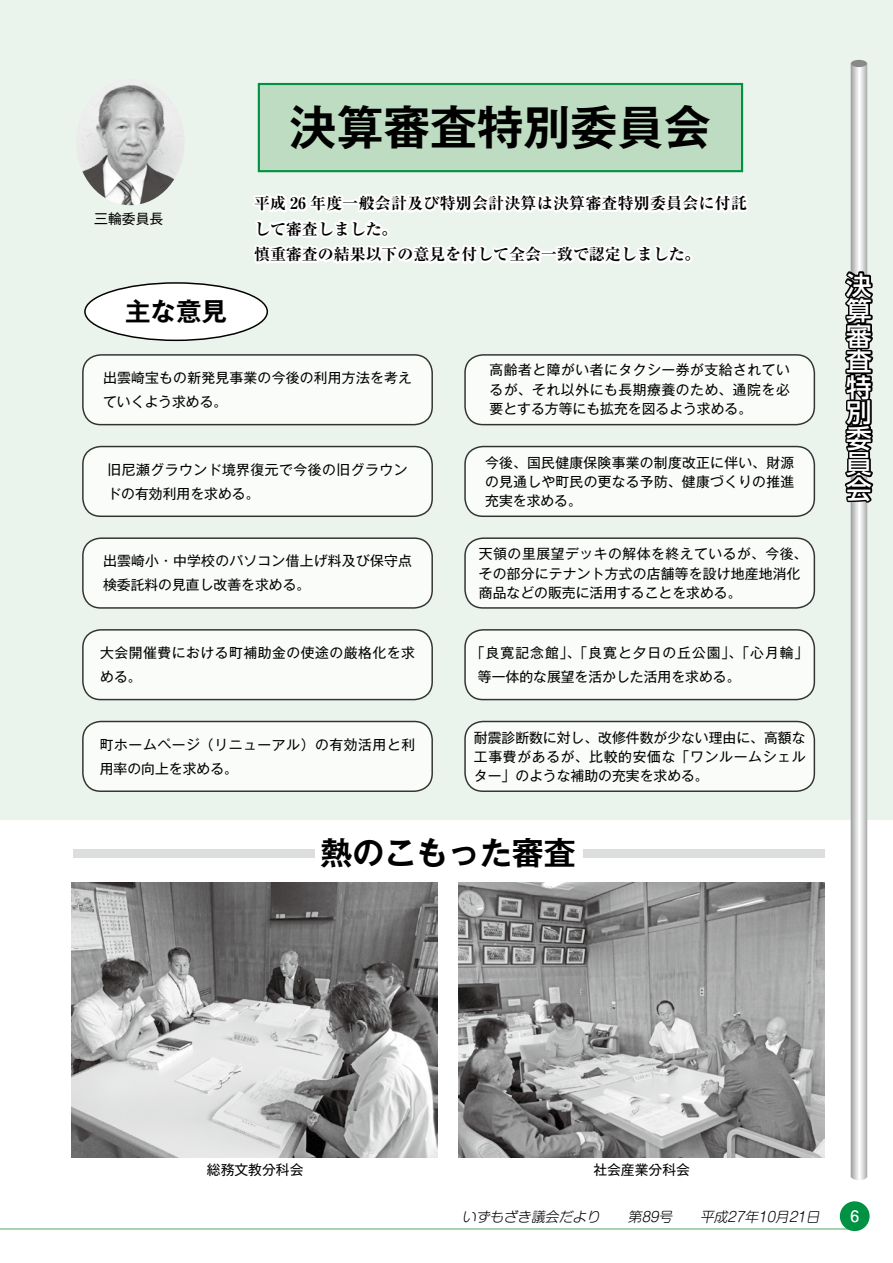
<style>
.page{position:relative;width:893px;height:1263px;background:#fff}
.page>*{position:absolute;margin:0;border:0;box-sizing:border-box;transform-origin:0 0}
.t1{font:700 46.8px "Gothic MB101 Pro De";color:#000}
.t2{font:700 31.95px "Gothic MB101 Pro De";color:#000}
.t3{font:500 25.5px/25.5px "UD Shin Go Pro";color:#fff;text-align:justify}
.t4{font:700 25.5px "Gothic MB101 Pro De";color:#000}
.t5{font:700 expanded 15.9px/25.5px "Ryumin Pro";color:#000}
.t6{font:700 15.75px "Futo Go B101 Pro";color:#fff}
.t7{font:13.8px/19.2px "Gothic MB101 Pro";letter-spacing:.02em;color:#000}
.t8{font:13.8px/24.2px "Gothic MB101 Pro";color:#000}
.t9{font:13.8px/24.2px "Gothic MB101 Pro";letter-spacing:.04em;color:#000}
.t10{font:italic 300 13.8px "Shin M Go Pro";color:#000}
</style>
<div class="page">
<div style="left:0;top:0;width:893px;height:820px;background:#ebf4ec"></div>
<hr style="left:0;top:1228px;width:853px;height:2px;background:#8ac395">
<div style="left:840px;top:1201px;width:30px;height:30px;background:#009143;border-radius:50%"></div>
<div style="left:851px;top:60px;width:16px;height:7px;background:#898989;border-radius:50%"></div>
<svg style="left:844px;top:63px;width:30px;height:1117px"></svg>
<svg style="left:253px;top:147px;width:495px;height:117px"></svg>
<div style="left:465px;top:355px;width:349px;height:70px;background:#fff;border-radius:18px"></div>
<div style="left:464px;top:354px;width:351px;height:71px;border:1px solid #000;border-radius:18px"></div>
<div style="left:465px;top:538px;width:349px;height:70px;background:#fff;border-radius:18px"></div>
<div style="left:464px;top:537px;width:351px;height:72px;border:1px solid #000;border-radius:18px"></div>
<div style="left:465px;top:630px;width:349px;height:69px;background:#fff;border-radius:18px"></div>
<div style="left:464px;top:629px;width:351px;height:71px;border:1px solid #000;border-radius:18px"></div>
<div style="left:83px;top:355px;width:349px;height:70px;background:#fff;border-radius:18px"></div>
<div style="left:82px;top:354px;width:351px;height:71px;border:1px solid #000;border-radius:18px"></div>
<div style="left:83px;top:446px;width:349px;height:70px;background:#fff;border-radius:18px"></div>
<div style="left:82px;top:446px;width:351px;height:71px;border:1px solid #000;border-radius:18px"></div>
<div style="left:83px;top:538px;width:349px;height:70px;background:#fff;border-radius:18px"></div>
<div style="left:82px;top:537px;width:351px;height:72px;border:1px solid #000;border-radius:18px"></div>
<div style="left:465px;top:446px;width:349px;height:70px;background:#fff;border-radius:18px"></div>
<div style="left:464px;top:446px;width:351px;height:71px;border:1px solid #000;border-radius:18px"></div>
<div style="left:465px;top:721px;width:349px;height:70px;background:#fff;border-radius:18px"></div>
<div style="left:464px;top:721px;width:351px;height:71px;border:1px solid #000;border-radius:18px"></div>
<div style="left:83px;top:630px;width:349px;height:69px;background:#fff;border-radius:18px"></div>
<div style="left:82px;top:629px;width:351px;height:71px;border:1px solid #000;border-radius:18px"></div>
<div style="left:83px;top:721px;width:349px;height:70px;background:#fff;border-radius:18px"></div>
<div style="left:82px;top:721px;width:351px;height:71px;border:1px solid #000;border-radius:18px"></div>
<div style="left:258px;top:83px;width:485px;height:89px;background:#bedcc1;border:2px solid #009143"></div>
<img style="left:71px;top:882px;width:367px;height:275px">
<div style="left:85px;top:283px;width:182px;height:57px;background:#fff;border-radius:50%"></div>
<div style="left:84px;top:282px;width:184px;height:59px;border:1px solid #000;border-radius:50%"></div>
<img style="left:77px;top:84px;width:107px;height:121px">
<img style="left:459px;top:882px;width:366px;height:275px">
<div style="left:73px;top:850px;width:241px;height:8px;background:#dcdddd"></div>
<div style="left:583px;top:850px;width:242px;height:8px;background:#dcdddd"></div>
<p class="t7" style="left:94px;top:207px;width:71px">三輪委員長</p>
<h3 class="t4" style="left:125px;top:290px;width:104px">主な意見</h3>
<h1 class="t1" style="left:290px;top:89px;width:422px">決算審査特別委員会</h1>
<p class="t5" style="left:254px;top:189px;width:494px">平成 26 年度一般会計及び特別会計決算は決算審査特別委員会に付託して審査しました。<br>慎重審査の結果以下の意見を付して全会一致で認定しました。</p>
<p class="t7" style="left:103px;top:364px;width:310px;line-height:24.2px">出雲崎宝もの新発見事業の今後の利用方法を考えていくよう求める。</p>
<p class="t7" style="left:107px;top:455px;width:302px;line-height:24.2px">旧尼瀬グラウンド境界復元で今後の旧グラウンドの有効利用を求める。</p>
<p class="t7" style="left:103px;top:547px;width:310px;line-height:24.2px">出雲崎小・中学校のパソコン借上げ料及び保守点検委託料の見直し改善を求める。</p>
<p class="t7" style="left:100px;top:639px;width:316px;line-height:24.2px">大会開催費における町補助金の使途の厳格化を求める。</p>
<p class="t9" style="left:100px;top:730px;width:317px">町ホームページ（リニューアル）の有効活用と利用率の向上を求める。</p>
<p class="t7" style="left:490px;top:359px;width:302px;text-align:justify">高齢者と障がい者にタクシー券が支給されているが、それ以外にも長期療養のため、通院を必要とする方等にも拡充を図るよう求める。</p>
<p class="t7" style="left:485px;top:451px;width:311px;text-align:justify">今後、国民健康保険事業の制度改正に伴い、財源の見通しや町民の更なる予防、健康づくりの推進充実を求める。</p>
<p class="t7" style="left:479px;top:543px;width:330px">天領の里展望デッキの解体を終えているが、今後、その部分にテナント方式の店舗等を設け地産地消化商品などの販売に活用することを求める。</p>
<p class="t8" style="left:478px;top:639px;width:332px;text-indent:-7px">「良寛記念館」、「良寛と夕日の丘公園」、「心月輪「等一体的な展望を活かした活用を求める。</p>
<p class="t7" style="left:474px;top:726px;width:333px;text-align:justify">耐震診断数に対し、改修件数が少ない理由に、高額な工事費があるが、比較的安価な「ワンルームシェルター」のような補助の充実を求める。</p>
<h2 class="t2" style="left:321px;top:826px;width:257px">熱のこもった審査</h2>
<h3 class="t3" style="left:846px;top:271px;width:27px">決算審査特別委員会</h3>
<p class="t8" style="left:207px;top:1156px;width:98px">総務文教分科会</p>
<p class="t8" style="left:593px;top:1156px;width:98px">社会産業分科会</p>
<p class="t10" style="left:462px;top:1205px;width:143px">いずもざき議会だより</p>
<p class="t10" style="left:628px;top:1205px;width:19px">第</p>
<p class="t10" style="left:642px;top:1205px;width:22px">89</p>
<p class="t10" style="left:658px;top:1205px;width:19px">号</p>
<p class="t10" style="left:700px;top:1205px;width:32px">平成</p>
<p class="t10" style="left:744px;top:1205px;width:19px">年</p>
<p class="t10" style="left:728px;top:1205px;width:22px">27</p>
<p class="t10" style="left:758px;top:1205px;width:22px">10</p>
<p class="t10" style="left:775px;top:1205px;width:19px">月</p>
<p class="t10" style="left:789px;top:1205px;width:22px">21</p>
<p class="t10" style="left:806px;top:1205px;width:19px">日</p>
<p class="t6" style="left:850px;top:1203px;width:10px">6</p>
</div>
